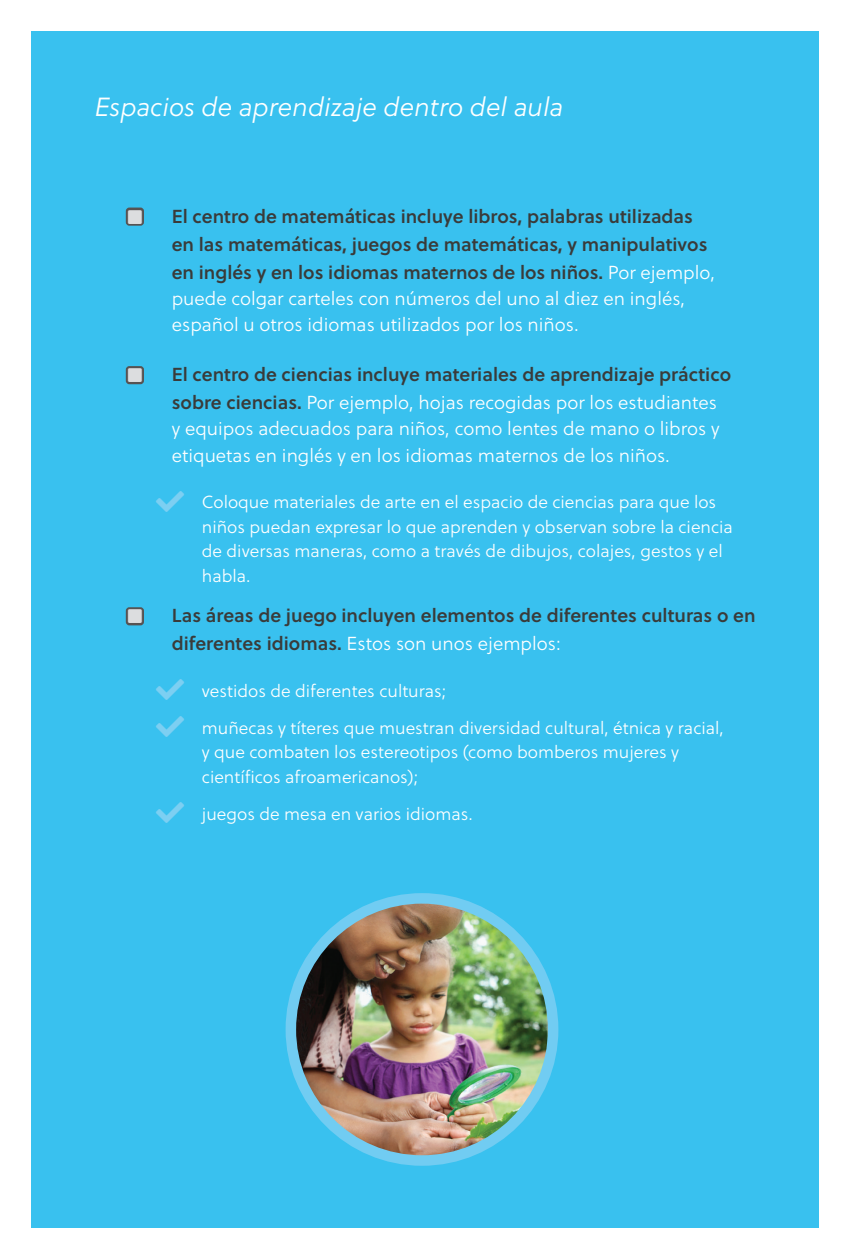
<style>
.page{position:relative;width:851px;height:1260px;background:#fff}
.page>*{position:absolute;margin:0;border:0;box-sizing:border-box;transform-origin:0 0}
.t1{font:italic 26.25px "Soleil Lt";color:#fff}
.t2{font:18.9px/26.2px "Soleil Lt";color:#fff}
.t3{font:18.9px/28px "Soleil Sb";color:#3a3b3a}
.t4{font:17.5px/24.5px "Soleil Lt";color:#fff}
.s1{font-family:"Soleil Lt";color:#fff}
.s2{font-family:"Soleil Sb";color:#3a3b3a}
</style>
<div class="page">
<div style="left:32px;top:32px;width:787px;height:1196px;background:#39c1ef"></div>
<img style="left:296px;top:898px;width:254px;height:262px">
<div style="left:285px;top:893px;width:273px;height:273px;border:10px solid #71ccf2;border-radius:50%"></div>
<svg style="left:125px;top:207px;width:19px;height:19px"></svg>
<svg style="left:125px;top:366px;width:19px;height:19px"></svg>
<svg style="left:125px;top:607px;width:19px;height:19px"></svg>
<h1 class="t1" style="left:95px;top:88px;width:470px">Espacios de aprendizaje dentro del aula</h1>
<p class="t3" style="left:172px;top:201px;width:545px">El centro de matemáticas incluye libros, palabras utilizadas en las matemáticas, juegos de matemáticas, y manipulativos en inglés y en los idiomas maternos de los niños. <span class="s1">Por ejemplo,</span></p>
<p class="t2" style="left:172px;top:285px;width:515px">puede colgar carteles con números del uno al diez en inglés, español u otros idiomas utilizados por los niños.</p>
<p class="t3" style="left:172px;top:360px;width:561px">El centro de ciencias incluye materiales de aprendizaje práctico</p>
<p class="t2" style="left:172px;top:389px;width:549px"><span class="s2">sobre ciencias.</span> Por ejemplo, hojas recogidas por los estudiantes y equipos adecuados para niños, como lentes de mano o libros y etiquetas en inglés y en los idiomas maternos de los niños.</p>
<p class="t4" style="left:202px;top:490px;width:532px">Coloque materiales de arte en el espacio de ciencias para que los niños puedan expresar lo que aprenden y observan sobre la ciencia de diversas maneras, como a través de dibujos, colajes, gestos y el habla.</p>
<p class="t3" style="left:172px;top:601px;width:585px">Las áreas de juego incluyen elementos de diferentes culturas o en</p>
<p class="t2" style="left:172px;top:630px;width:390px"><span class="s2">diferentes idiomas.</span> Estos son unos ejemplos:</p>
<p class="t4" style="left:202px;top:672px;width:523px;line-height:37.1px">vestidos de diferentes culturas;<br>muñecas y títeres que muestran diversidad cultural, étnica y racial,</p>
<p class="t4" style="left:202px;top:740px;width:479px">y que combaten los estereotipos (como bomberos mujeres y científicos afroamericanos);</p>
<p class="t4" style="left:202px;top:801px;width:272px">juegos de mesa en varios idiomas.</p>
</div>
